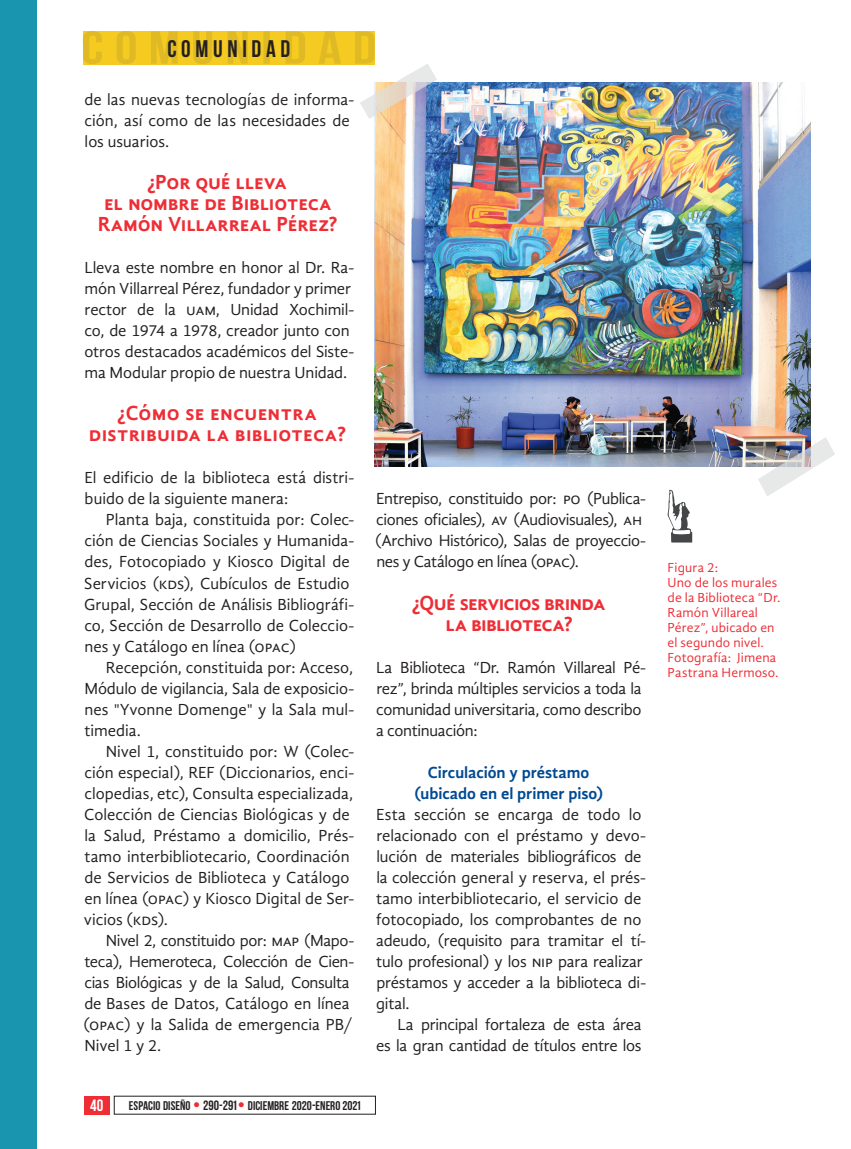
<style>
.page{position:relative;width:851px;height:1149px;background:#fff}
.page>*{position:absolute;margin:0;border:0;box-sizing:border-box;transform-origin:0 0}
.t1{font:700 24px "Bebas Neue";color:#231f20}
.t2{font:700 21px/21px "Gandhi Sans";letter-spacing:-.01em;color:#ee2d35;text-align:center}
.t3{font:700 21px/21px "Gandhi Sans";letter-spacing:.01em;color:#ee2d35;text-align:center}
.t4{font:700 21px/21px "Gandhi Sans";letter-spacing:-.035em;color:#ee2d35;text-align:center}
.t5{font:16.5px/21px "Gandhi Sans";letter-spacing:-.01em;color:#231f20}
.t6{font:700 16.5px/21px "Gandhi Sans";color:#014a93;text-align:center}
.t7{font:700 16.5px "Bebas Neue";color:#fff}
.t8{font:13.5px/15px "Gandhi Sans";letter-spacing:.01em;color:#ee2d35}
.t9{font:700 12.6px "Bebas Neue";color:#231f20}
.s1{font-size:18px;color:#ee2d35}
.s2{font-size:13.5px}
.s3{font-size:12.75px}
</style>
<div class="page">
<div style="left:0;top:0;width:36px;height:1148px;background:#1995af"></div>
<div style="left:84px;top:1095px;width:26px;height:19px;background:#ee2d35"></div>
<img style="left:374px;top:82px;width:436px;height:384px">
<svg style="left:667px;top:489px;width:25px;height:53px"></svg>
<svg style="left:83px;top:31px;width:355px;height:89px"></svg>
<svg style="left:756px;top:436px;width:79px;height:60px"></svg>
<h1 class="t1" style="left:167px;top:35px;width:124px">C O M U N I D A D</h1>
<p class="t5" style="left:84px;top:89px;width:271px">de las nuevas tecnologías de informa&shy;ción, así como de las necesidades de los usuarios.</p>
<p class="t2" style="left:98px;top:171px;width:241px">¿Por qué lleva<br>el nombre de Biblioteca<br>Ramón Villarreal Pérez?</p>
<p class="t5" style="left:84px;top:257px;width:271px">Lleva este nombre en honor al Dr. Ra&shy;món Villarreal Pérez, fundador y primer rector de la uam, Unidad Xochimil&shy;co, de 1974 a 1978, creador junto con otros destacados académicos del Siste&shy;ma Modular propio de nuestra Unidad.</p>
<p class="t3" style="left:89px;top:402px;width:259px">¿Cómo se encuentra distribuida la biblioteca?</p>
<p class="t5" style="left:84px;top:467px;width:271px">El edificio de la biblioteca está distri&shy;buido de la siguiente manera:</p>
<p class="t5" style="left:84px;top:509px;width:272px;text-indent:22px">Planta baja, constituida por: Colec&shy;ción de Ciencias Sociales y Humanida&shy;des, Fotocopiado y Kiosco Digital de Servicios (kds), Cubículos de Estudio Grupal, Sección de Análisis Bibliográfi&shy;co, Sección de Desarrollo de Coleccio&shy;nes y Catálogo en línea (opac)</p>
<p class="t5" style="left:84px;top:656px;width:271px;text-align:justify;text-indent:21px">Recepción, constituida por: Acceso, Módulo de vigilancia, Sala de exposicio&shy;nes "Yvonne Domenge" y la Sala mul&shy;timedia.</p>
<p class="t5" style="left:84px;top:740px;width:272px;text-indent:22px">Nivel 1, constituido por: W (Colec&shy;ción especial), REF (Diccionarios, enci&shy;clopedias, etc), Consulta especializada, Colección de Ciencias Biológicas y de la Salud, Préstamo a domicilio, Prés&shy;tamo interbibliotecario, Coordinación de Servicios de Biblioteca y Catálogo en línea (opac) y Kiosco Digital de Ser&shy;vicios (kds).</p>
<p class="t5" style="left:83px;top:929px;width:272px;text-indent:22px">Nivel 2, constituido por: map (Mapo&shy;teca), Hemeroteca, Colección de Cien&shy;cias Biológicas y de la Salud, Consulta de Bases de Datos, Catálogo en línea (opac) y la Salida de emergencia PB/<br>Nivel 1 y 2.</p>
<p class="t5" style="left:375px;top:488px;width:272px">Entrepiso, constituido por: po (Publica&shy;ciones oficiales), av (Audiovisuales), ah (Archivo Histórico), Salas de proyeccio&shy;nes y Catálogo en línea (opac).</p>
<p class="t4" style="left:412px;top:591px;width:195px">¿Qué servicios brinda la biblioteca?</p>
<p class="t5" style="left:376px;top:656px;width:271px">La Biblioteca “Dr. Ramón Villareal Pé&shy;rez”, brinda múltiples servicios a toda la comunidad universitaria, como describo a continuación:</p>
<p class="t6" style="left:414px;top:761px;width:190px">Circulación y préstamo (ubicado en el primer piso)</p>
<p class="t5" style="left:376px;top:803px;width:271px">Esta sección se encarga de todo lo relacionado con el préstamo y devo&shy;lución de materiales bibliográficos de la colección general y reserva, el prés&shy;tamo interbibliotecario, el servicio de fotocopiado, los comprobantes de no adeudo, (requisito para tramitar el tí&shy;tulo profesional) y los nip para realizar préstamos y acceder a la biblioteca di&shy;gital.</p>
<p class="t5" style="left:376px;top:1013px;width:267px;text-align:right">La principal fortaleza de esta área<br>es la gran cantidad de títulos entre los</p>
<p class="t7" style="left:90px;top:1095px;width:15px">40</p>
<p class="t9" style="left:129px;top:1098px;width:233px">ESPACIO DISEÑO <span class="s1">•</span> <span class="s2">290-29</span><span class="s2">1</span><span class="s1">•</span> DICIEMBRE <span class="s3">2020</span><span class="s2">-</span>ENERO <span class="s3">2021</span></p>
<p class="t8" style="left:667px;top:560px;width:114px">Figura 2:<br>Uno de los murales de la Biblioteca “Dr.<br>Ramón Villareal<br>Pérez”, ubicado en el segundo nivel.<br>Fotografía: Jimena<br>Pastrana Hermoso.</p>
</div>
